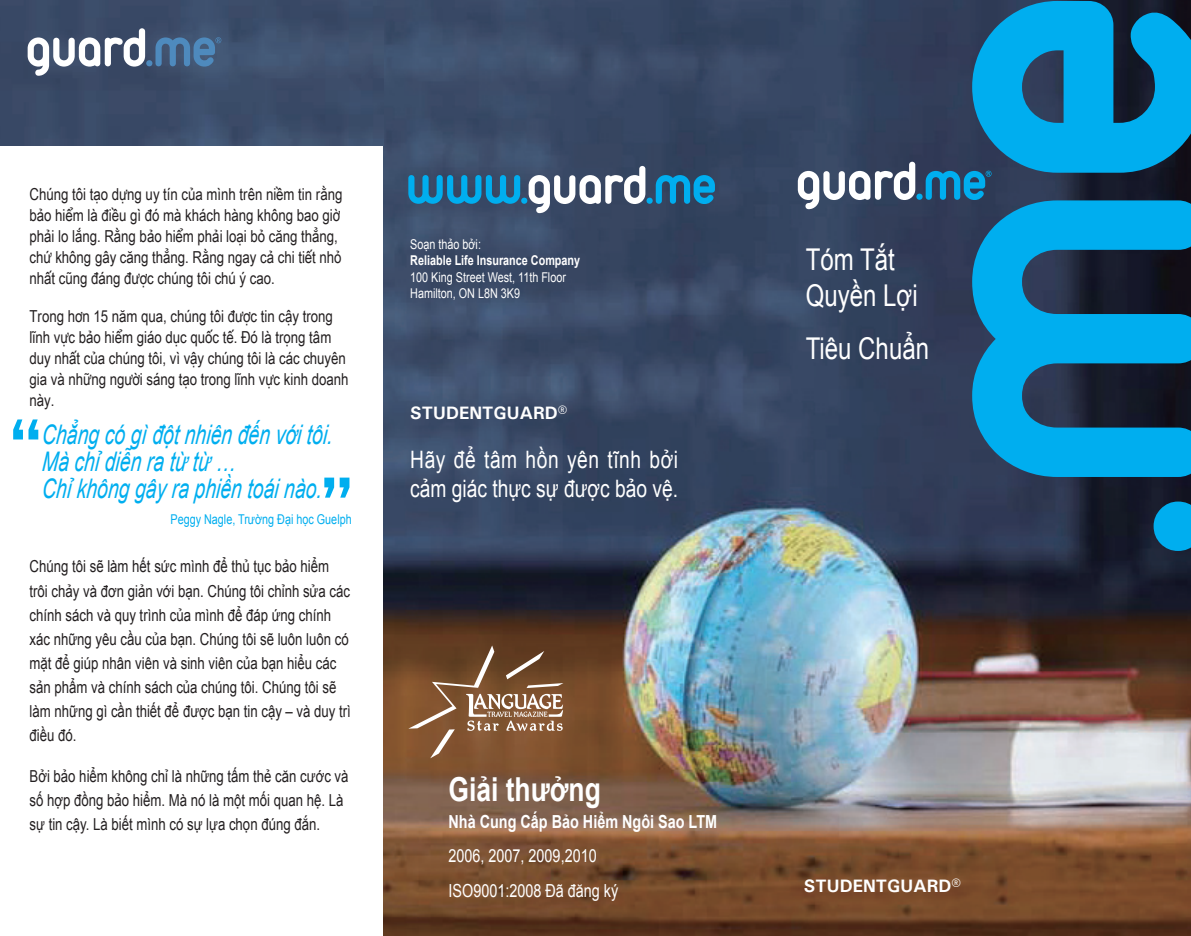
<style>
.page{position:relative;width:1191px;height:936px;background:#fff}
.page>*{position:absolute;margin:0;border:0;box-sizing:border-box;transform-origin:0 0}
.t1{font:700 69px "Trade Gothic";color:#00aeef}
.t2{font:700 33px "Arial";color:#fff;scale:.8 1}
.t3{font:30px/36px "Arial";color:#fff;scale:.8 1}
.t4{font:italic 27px/27px "Arial";color:#00aeef;scale:.72 1}
.t5{font:24px/28.8px "Arial";color:#fff;scale:.8 1}
.t6{font:18px/34.3px "Arial";color:#fff;scale:.8 1}
.t7{font:700 18px "Arial";color:#fff;scale:.8 1}
.t8{font:700 18px "Univers";color:#fff}
.t9{font:16.5px/24px "Arial";color:#231f20;scale:.8 1}
.t10{font:16.5px/21px "Arial Unicode MS";color:#231f20;scale:.8 1}
.t11{font:13.5px/16.2px "Arial";color:#fff;scale:.8 1}
.t12{font:13.5px "Arial";color:#00aeef;scale:.8 1}
.t13{font:700 13.5px "Arial";color:#fff;scale:.8 1}
</style>
<div class="page">
<img style="left:383px;top:0;width:808px;height:935px">
<svg style="left:408px;top:166px;width:307px;height:47px;background:#487493"></svg>
<svg style="left:1153px;top:501px;width:38px;height:50px;background:#0494cd"></svg>
<svg style="left:972px;top:209px;width:219px;height:268px;background:#0c75a3"></svg>
<svg style="left:798px;top:1px;width:393px;height:208px;background:#22668d"></svg>
<svg style="left:408px;top:645px;width:155px;height:113px;background:#886244"></svg>
<img style="left:0;top:0;width:383px;height:146px">
<svg style="left:28px;top:28px;width:193px;height:48px"></svg>
<p class="t10" style="left:30px;top:183px;width:392px">Chúng tôi tạo dựng uy tín của mình trên niềm tin rằng bảo hiểm là điều gì đó mà khách hàng không bao giờ phải lo lắng. Rằng bảo hiểm phải loại bỏ căng thẳng, chứ không gây căng thẳng. Rằng ngay cả chi tiết nhỏ nhất cũng đáng được chúng tôi chú ý cao.</p>
<p class="t10" style="left:30px;top:305px;width:400px">Trong hơn 15 năm qua, chúng tôi được tin cậy trong lĩnh vực bảo hiểm giáo dục quốc tế. Đó là trọng tâm duy nhất của chúng tôi, vì vậy chúng tôi là các chuyên gia và những người sáng tạo trong lĩnh vực kinh doanh này.</p>
<h3 class="t4" style="left:41px;top:421px;width:409px">Chẳng có gì đột nhiên đến với tôi.<br>Mà chỉ diễn ra từ từ …<br>Chỉ không gây ra phiền toái nào.</h3>
<p class="t12" style="left:170px;top:510px;width:228px">Peggy Nagle, Trường Đại học Guelph</p>
<p class="t9" style="left:30px;top:555px;width:403px">Chúng tôi sẽ làm hết sức mình để thủ tục bảo hiểm trôi chảy và đơn giản với bạn. Chúng tôi chỉnh sửa các chính sách và quy trình của mình để đáp ứng chính xác những yêu cầu của bạn. Chúng tôi sẽ luôn luôn có mặt để giúp nhân viên và sinh viên của bạn hiểu các sản phẩm và chính sách của chúng tôi. Chúng tôi sẽ làm những gì cần thiết để được bạn tin cậy – và duy trì điều đó.</p>
<p class="t9" style="left:30px;top:764px;width:400px">Bởi bảo hiểm không chỉ là những tấm thẻ căn cước và số hợp đồng bảo hiểm. Mà nó là một mối quan hệ. Là sự tin cậy. Là biết mình có sự lựa chọn đúng đắn.</p>
<h1 class="t1" style="left:10px;top:403px;width:32px">“</h1>
<h1 class="t1" style="left:321px;top:460px;width:32px">”</h1>
<p class="t11" style="left:410px;top:236px;width:90px">Soạn thảo bởi:</p>
<p class="t13" style="left:410px;top:251px;width:214px">Reliable Life Insurance Company</p>
<p class="t11" style="left:410px;top:269px;width:196px">100 King Street West, 11th Floor<br>Hamilton, ON L8N 3K9</p>
<p class="t8" style="left:410px;top:401px;width:158px">STUDENTGUARD®</p>
<h3 class="t5" style="left:410px;top:445px;width:336px">Hãy để tâm hồn yên tĩnh bởi cảm giác thực sự được bảo vệ.</h3>
<h2 class="t2" style="left:448px;top:767px;width:192px">Giải thưởng</h2>
<p class="t7" style="left:448px;top:809px;width:337px">Nhà Cung Cấp Bảo Hiểm Ngôi Sao LTM</p>
<p class="t6" style="left:448px;top:839px;width:214px">2006, 2007, 2009,2010<br>ISO9001:2008 Đã đăng ký</p>
<h3 class="t3" style="left:806px;top:241px;width:141px">Tóm Tắt<br>Quyền Lợi</h3>
<h3 class="t3" style="left:806px;top:330px;width:155px">Tiêu Chuẩn</h3>
<p class="t8" style="left:804px;top:873px;width:158px">STUDENTGUARD®</p>
</div>
